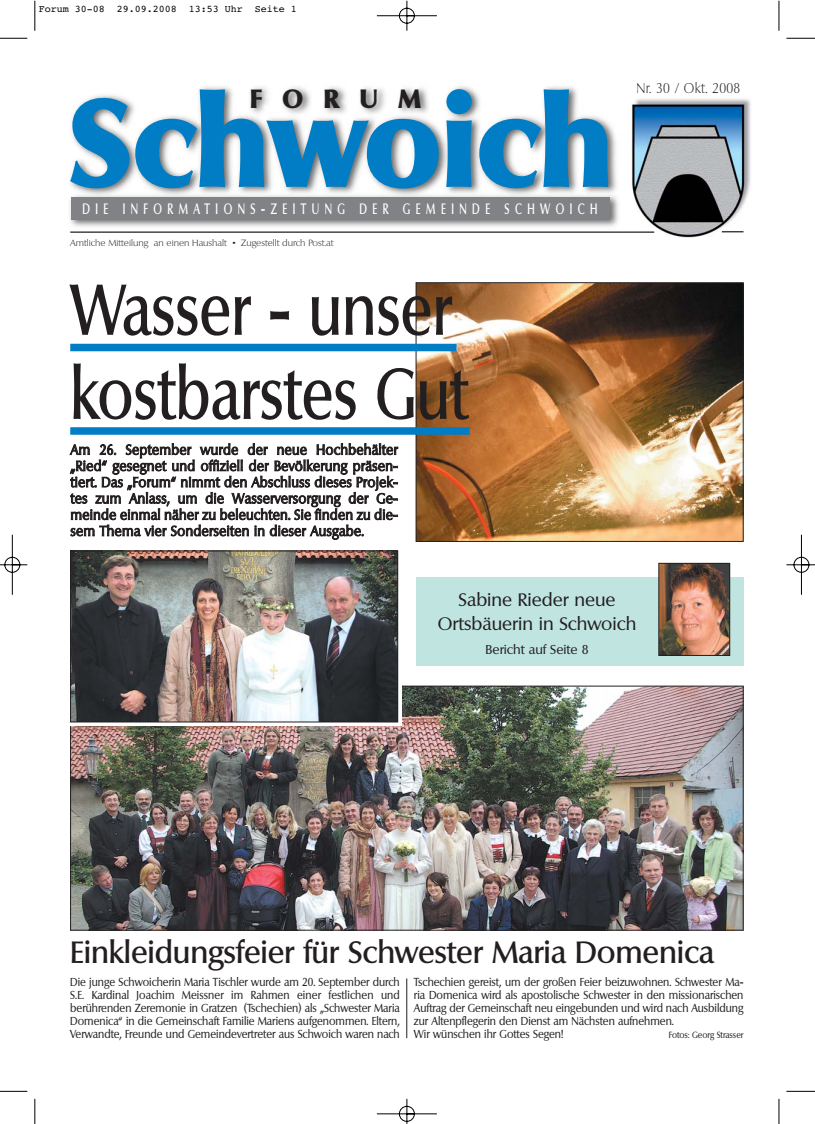
<style>
.page{position:relative;width:815px;height:1124px;background:#fff}
.page>*{position:absolute;margin:0;border:0;box-sizing:border-box;transform-origin:0 0}
.t1{font:800 122.38px "Columbia";color:#007dc5}
.t2{font:500 70.12px/84.1px "Columbia";color:#231f20;scale:.8 1}
.t3{font:500 30px "Columbia";letter-spacing:-.005em;color:#231f20}
.t4{font:800 25.62px "Columbia";letter-spacing:.805em;color:#231f20}
.t5{font:17.5px/23.8px "Columbia";color:#231f20;text-align:center}
.t6{font:500 14.62px "Columbia";letter-spacing:.535em;color:#fff;scale:.7 1}
.t7{font:13.75px/16.2px "Columbia";letter-spacing:.03em;color:#231f20;text-align:justify;scale:.9 1}
.t8{font:200 13.75px "Columbia";letter-spacing:.025em;color:#231f20;scale:.9 1}
.t9{font:12.5px "Columbia";color:#231f20}
.t10{font:11.25px/13px "Columbia";color:#231f20;text-align:justify;scale:.9 1}
.t11{font:10px "Courier";color:#000}
.t12{font:200 8.75px "Columbia";color:#231f20}
.t13{font:8.75px "Columbia";color:#231f20;scale:.9 1}
</style>
<div class="page">
<img style="left:0;top:0;width:815px;height:1123px">
<p class="t11" style="left:39px;top:6px;width:259px">Forum 30-08 29.09.2008 13:53 Uhr Seite 1</p>
<h3 class="t4" style="left:250px;top:88px;width:172px">FORUM</h3>
<h1 class="t1" style="left:69px;top:89px;width:546px">Schwoich</h1>
<p class="t6" style="left:82px;top:202px;width:738px">DIE INFORMATIONS-ZEITUNG DER GEMEINDE SCHWOICH</p>
<p class="t12" style="left:70px;top:239px;width:265px">Amtliche Mitteilung an einen Haushalt • Zugestellt durch Post.at</p>
<h2 class="t2" style="left:70px;top:274px;width:499px">Wasser - unser kostbarstes Gut</h2>
<p class="t7" style="left:70px;top:442px;width:365px">Am 26. September wurde der neue Hochbehälter „Ried“ gesegnet und offiziell der Bevölkerung präsen&shy;tiert. Das „Forum“ nimmt den Abschluss dieses Projek&shy;tes zum Anlass, um die Wasserversorgung der Ge&shy;meinde einmal näher zu beleuchten. Sie finden zu die&shy;sem Thema vier Sonderseiten in dieser Ausgabe.</p>
<p class="t8" style="left:636px;top:83px;width:117px">Nr. 30 / Okt. 2008</p>
<h3 class="t5" style="left:438px;top:589px;width:200px">Sabine Rieder neue<br>Ortsbäuerin in Schwoich</h3>
<p class="t9" style="left:486px;top:643px;width:104px">Bericht auf Seite 8</p>
<h3 class="t3" style="left:70px;top:938px;width:646px">Einkleidungsfeier für Schwester Maria Domenica</h3>
<p class="t10" style="left:70px;top:976px;width:368px">Die junge Schwoicherin Maria Tischler wurde am 20. September durch S.E. Kardinal Joachim Meissner im Rahmen einer festlichen und berührenden Zeremonie in Gratzen (Tschechien) als „Schwester Maria Domenica“ in die Gemeinschaft Familie Mariens aufgenommen. Eltern, Verwandte, Freunde und Gemeindevertreter aus Schwoich waren nach</p>
<p class="t10" style="left:414px;top:976px;width:368px;text-align:left">Tschechien gereist, um der großen Feier beizuwohnen. Schwester Ma&shy;ria Domenica wird als apostolische Schwester in den missionarischen Auftrag der Gemeinschaft neu eingebunden und wird nach Ausbildung zur Altenpflegerin den Dienst am Nächsten aufnehmen.<br>Wir wünschen ihr Gottes Segen!</p>
<p class="t13" style="left:669px;top:1031px;width:85px">Fotos: Georg Strasser</p>
</div>
